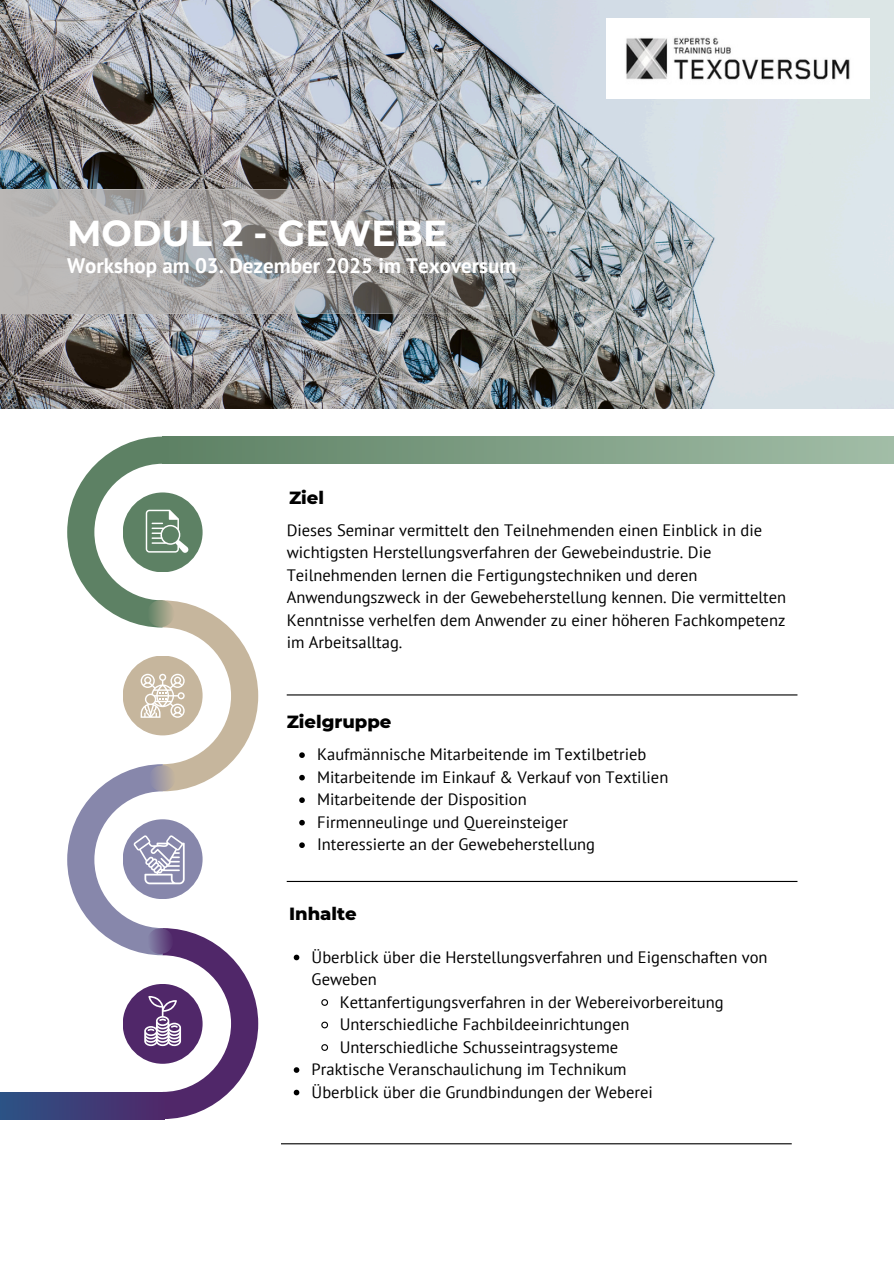
<style>
.page{position:relative;width:894px;height:1264px;background:#fff}
.page>*{position:absolute;margin:0;border:0;box-sizing:border-box;transform-origin:0 0}
.t1{font:700 36px "Montserrat";color:#fff}
.t2{font:700 21px "PT Sans";color:#fff}
.t3{font:800 18px "Montserrat";color:#000}
.t4{font:16.5px/22.5px "PT Sans";color:#000}
</style>
<div class="page">
<svg style="left:258px;top:436px;width:635px;height:28px;background:#83a389"></svg>
<img style="left:0;top:0;width:893px;height:408px">
<hr style="left:281px;top:1143px;width:510px;height:1px;background:#000">
<hr style="left:286px;top:880px;width:511px;height:2px;background:#000">
<hr style="left:286px;top:694px;width:511px;height:1px;background:#000">
<img style="left:606px;top:19px;width:262px;height:79px">
<svg style="left:299px;top:752px;width:6px;height:6px"></svg>
<svg style="left:299px;top:774px;width:6px;height:6px"></svg>
<svg style="left:299px;top:797px;width:6px;height:6px"></svg>
<svg style="left:299px;top:819px;width:6px;height:6px"></svg>
<svg style="left:299px;top:842px;width:6px;height:6px"></svg>
<svg style="left:293px;top:954px;width:6px;height:6px"></svg>
<svg style="left:321px;top:999px;width:8px;height:7px"></svg>
<svg style="left:321px;top:1021px;width:7px;height:8px"></svg>
<svg style="left:321px;top:1044px;width:8px;height:7px"></svg>
<svg style="left:293px;top:1067px;width:6px;height:5px"></svg>
<svg style="left:293px;top:1089px;width:6px;height:6px"></svg>
<svg style="left:0;top:190px;width:669px;height:123px;background:#a2a3a3"></svg>
<svg style="left:67px;top:436px;width:191px;height:682px"></svg>
<div style="left:0;top:1092px;width:164px;height:27px;background:linear-gradient(to right,#2b5385,#4f286a)"></div>
<h1 class="t1" style="left:67px;top:211px;width:381px">MODUL 2 - GEWEBE</h1>
<p class="t2" style="left:67px;top:251px;width:450px">Workshop am 03. Dezember 2025 im Texoversum</p>
<p class="t3" style="left:289px;top:486px;width:37px">Ziel</p>
<h2 class="t4" style="left:286px;top:518px;width:501px">Dieses Seminar vermittelt den Teilnehmenden einen Einblick in die wichtigsten Herstellungsverfahren der Gewebeindustrie. Die Teilnehmenden lernen die Fertigungstechniken und deren Anwendungszweck in der Gewebeherstellung kennen. Die vermittelten Kenntnisse verhelfen dem Anwender zu einer höheren Fachkompetenz im Arbeitsalltag.</h2>
<h2 class="t3" style="left:286px;top:710px;width:106px">Zielgruppe</h2>
<p class="t4" style="left:317px;top:742px;width:330px">Kaufmännische Mitarbeitende im Textilbetrieb</p>
<p class="t4" style="left:317px;top:765px;width:352px">Mitarbeitende im Einkauf &amp; Verkauf von Textilien</p>
<p class="t4" style="left:317px;top:787px;width:211px">Mitarbeitende der Disposition</p>
<p class="t4" style="left:317px;top:810px;width:252px">Firmenneulinge und Quereinsteiger</p>
<p class="t4" style="left:317px;top:832px;width:279px">Interessierte an der Gewebeherstellung</p>
<p class="t3" style="left:289px;top:902px;width:69px">Inhalte</p>
<h2 class="t4" style="left:311px;top:945px;width:457px">Überblick über die Herstellungsverfahren und Eigenschaften von<br>Geweben</h2>
<p class="t4" style="left:339px;top:990px;width:385px">Kettanfertigungsverfahren in der Webereivorbereitung</p>
<p class="t4" style="left:339px;top:1012px;width:291px">Unterschiedliche Fachbildeeinrichtungen</p>
<p class="t4" style="left:339px;top:1035px;width:280px">Unterschiedliche Schusseintragsysteme</p>
<p class="t4" style="left:311px;top:1057px;width:316px">Praktische Veranschaulichung im Technikum</p>
<p class="t4" style="left:311px;top:1080px;width:342px">Überblick über die Grundbindungen der Weberei</p>
</div>
